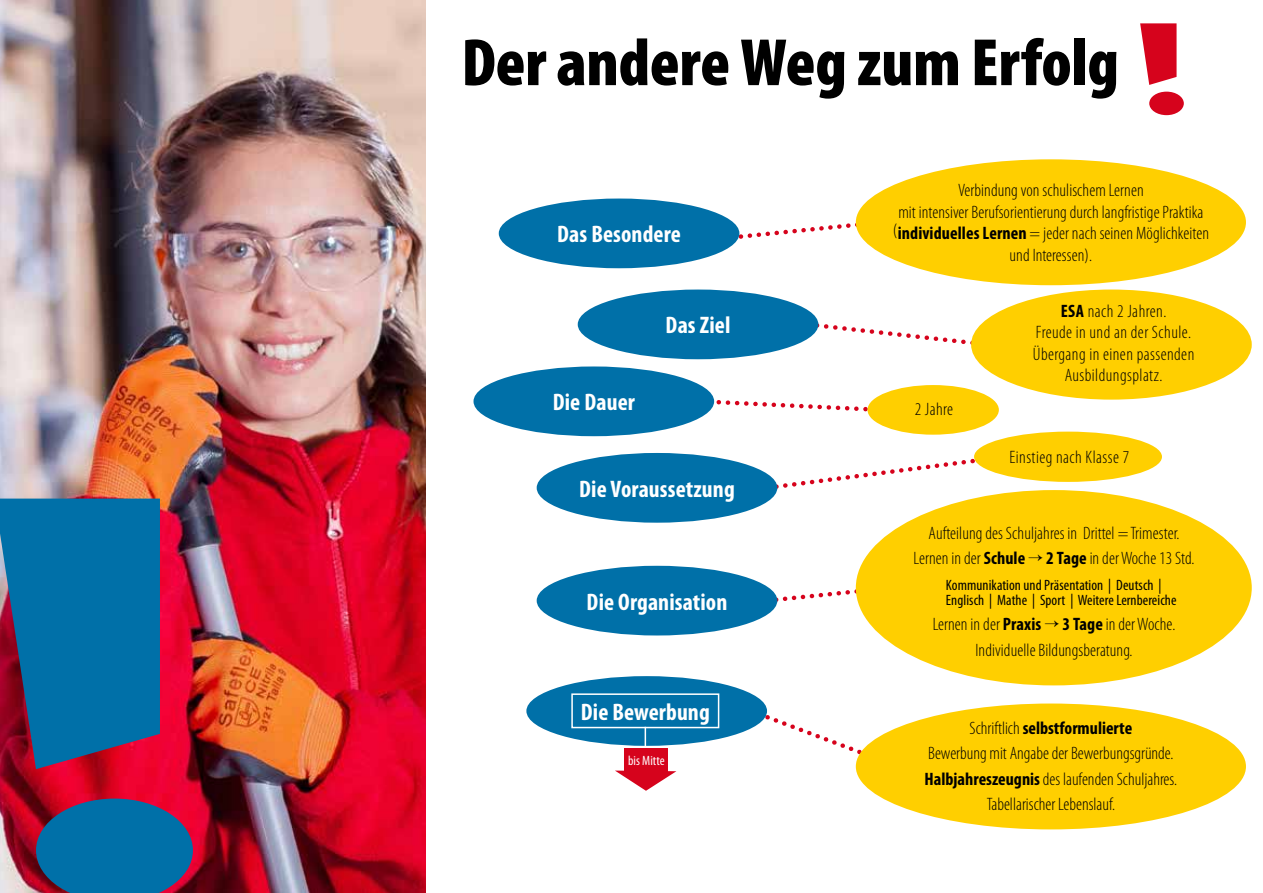
<style>
.page{position:relative;width:1263px;height:893px;background:#fff}
.page>*{position:absolute;margin:0;border:0;box-sizing:border-box;transform-origin:0 0}
.t1{font:900 condensed 67.5px "Myriad Pro";letter-spacing:-.005em;color:#000}
.t2{font:700 condensed 24px "Myriad Pro";letter-spacing:.005em;color:#fff}
.t3{font:300 condensed 18px/25.5px "Myriad Pro";letter-spacing:.005em;color:#000;text-align:center}
.t4{font:300 condensed 18px/21.6px "Myriad Pro";letter-spacing:.025em;color:#000;text-align:center}
.t5{font:condensed 15px/15px "Myriad Pro";letter-spacing:.005em;color:#000}
.t6{font:condensed 13.5px "Myriad Pro";letter-spacing:.005em;color:#fff}
.s1{font-weight:700}
</style>
<div class="page">
<svg style="left:727px;top:218px;width:140px;height:25px"></svg>
<svg style="left:808px;top:320px;width:178px;height:25px"></svg>
<svg style="left:706px;top:397px;width:170px;height:17px"></svg>
<svg style="left:767px;top:458px;width:209px;height:34px"></svg>
<svg style="left:767px;top:585px;width:92px;height:20px"></svg>
<svg style="left:751px;top:714px;width:125px;height:51px"></svg>
<svg style="left:615px;top:771px;width:61px;height:20px"></svg>
<div style="left:856px;top:159px;width:390px;height:126px;background:#ffcf00;border-radius:50%"></div>
<div style="left:856px;top:490px;width:396px;height:195px;background:#ffcf00;border-radius:50%"></div>
<div style="left:971px;top:290px;width:281px;height:110px;background:#ffcf00;border-radius:50%"></div>
<div style="left:867px;top:385px;width:132px;height:50px;background:#ffcf00;border-radius:50%"></div>
<div style="left:974px;top:432px;width:188px;height:50px;background:#ffcf00;border-radius:50%"></div>
<div style="left:499px;top:199px;width:240px;height:69px;background:#0070a8;border-radius:50%"></div>
<div style="left:578px;top:290px;width:240px;height:69px;background:#0070a8;border-radius:50%"></div>
<div style="left:473px;top:366px;width:241px;height:70px;background:#0070a8;border-radius:50%"></div>
<div style="left:537px;top:453px;width:240px;height:70px;background:#0070a8;border-radius:50%"></div>
<div style="left:537px;top:566px;width:240px;height:69px;background:#0070a8;border-radius:50%"></div>
<div style="left:526px;top:676px;width:241px;height:70px;background:#0070a8;border-radius:50%"></div>
<img style="left:0;top:0;width:425px;height:893px">
<svg style="left:1140px;top:23px;width:36px;height:62px"></svg>
<div style="left:1149px;top:92px;width:35px;height:23px;background:#d6031c;border-radius:50%"></div>
<svg style="left:0;top:499px;width:160px;height:270px;background:#1d6094"></svg>
<svg style="left:36px;top:799px;width:157px;height:94px;background:#205d91"></svg>
<div style="left:571px;top:693px;width:148px;height:35px;border:2px solid #fff"></div>
<div style="left:856px;top:703px;width:390px;height:126px;background:#ffcf00;border-radius:50%"></div>
<svg style="left:645px;top:727px;width:1px;height:19px"></svg>
<div style="left:624px;top:748px;width:44px;height:24px;background:#d6031c"></div>
<h1 class="t1" style="left:461px;top:25px;width:659px">Der andere Weg zum Erfolg</h1>
<h2 class="t2" style="left:557px;top:221px;width:125px">Das Besondere</h2>
<h2 class="t2" style="left:553px;top:389px;width:84px">Die Dauer</h2>
<h2 class="t2" style="left:666px;top:312px;width:66px">Das Ziel</h2>
<h2 class="t2" style="left:579px;top:476px;width:157px">Die Voraussetzung</h2>
<h2 class="t2" style="left:587px;top:588px;width:142px">Die Organisation</h2>
<h2 class="t2" style="left:581px;top:699px;width:130px">Die Bewerbung</h2>
<p class="t6" style="left:628px;top:753px;width:38px">bis Mitte</p>
<p class="t3" style="left:893px;top:180px;width:318px;line-height:21.6px">Verbindung von schulischem Lernen<br>mit intensiver Berufsorientierung durch langfristige Praktika (<span class="s1">individuelles Lernen</span> = jeder nach seinen Möglichkeiten und Interessen).</p>
<p class="t3" style="left:915px;top:397px;width:40px">2 Jahre</p>
<p class="t4" style="left:1033px;top:300px;width:163px"><span class="s1">ESA</span> nach 2 Jahren.<br>Freude in und an der Schule.<br>Übergang in einen passenden<br>Ausbildungsplatz.</p>
<p class="t4" style="left:1009px;top:446px;width:121px">Einstieg nach Klasse 7</p>
<p class="t3" style="left:913px;top:520px;width:283px">Aufteilung des Schuljahres in Drittel = Trimester.<br>Lernen in der <span class="s1">Schule</span> → <span class="s1">2 Tage</span> in der Woche 13 Std.</p>
<p class="t5" style="left:946px;top:577px;width:232px">Kommunikation und Präsentation | Deutsch |<br>Englisch | Mathe | Sport | Weitere Lernbereiche</p>
<p class="t3" style="left:933px;top:612px;width:244px">Lernen in der <span class="s1">Praxis</span> → <span class="s1">3 Tage</span> in der Woche.<br>Individuelle Bildungsberatung.</p>
<p class="t3" style="left:925px;top:715px;width:254px">Schriftlich <span class="s1">selbstformulierte<br></span>Bewerbung mit Angabe der Bewerbungsgründe.<br><span class="s1">Halbjahreszeugnis</span> des laufenden Schuljahres.<br>Tabellarischer Lebenslauf.</p>
</div>
